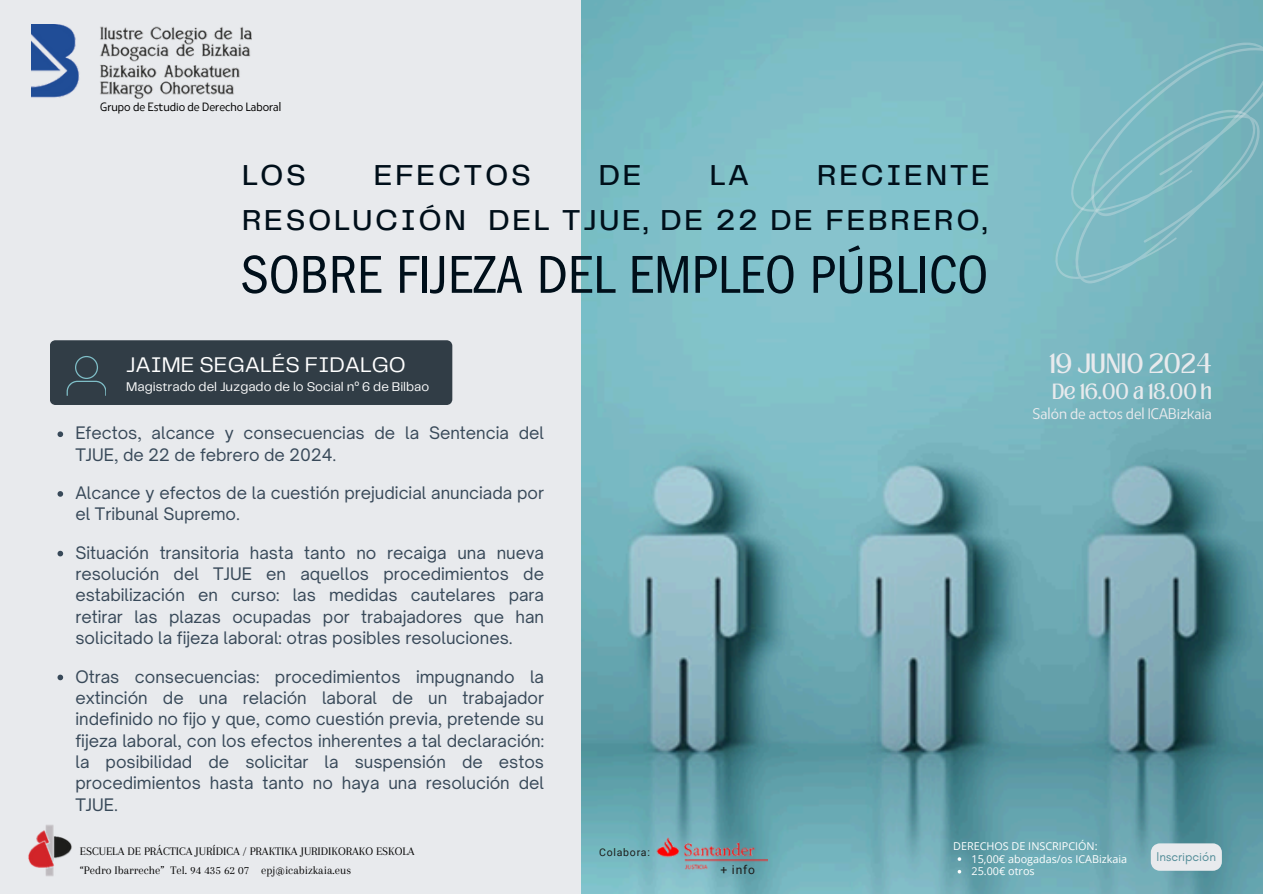
<style>
.page{position:relative;width:1263px;height:894px;background:#fff}
.page>*{position:absolute;margin:0;border:0;box-sizing:border-box;transform-origin:0 0}
.t1{font:condensed 55.2px "Franklin Gothic LT Pro";color:#000f1a}
.t2{font:500 30px/45px "Telegraf";letter-spacing:.085em;color:#000f1a;text-align:right}
.t3{font:22.05px "Telegraf";color:#fff}
.t4{font:21.3px "Loubag";color:#e8eaed}
.t5{font:16.8px "Loubag";color:#e8eaed}
.t6{font:16.5px/21.3px "Open Sauce One";color:#384959}
.t7{font:15.3px "TS Tarek";color:#e8eaed}
.t8{font:13.05px "Telegraf";color:#fff}
.t9{font:13.05px "Glacial Indifference";color:#538d98}
.t10{font:12px/19px "Arapey";color:#000}
.t11{font:12px "TS Tarek";color:#000}
.t12{font:12px "Roboto";color:#1d1d1b}
.t13{font:10.8px "Open Sans";color:#fff}
.t14{font:10.5px "Roboto";letter-spacing:.07em;color:#1d1d1b}
.s1{font-family:"Noto Sans"}
</style>
<div class="page">
<img style="left:581px;top:0;width:682px;height:893px">
<div style="left:0;top:0;width:581px;height:893px;background:#e8eaed"></div>
<div style="left:50px;top:340px;width:402px;height:65px;background:#313d46"></div>
<img style="left:28px;top:825px;width:44px;height:51px">
<img style="left:31px;top:24px;width:221px;height:75px">
<img style="left:640px;top:836px;width:127px;height:33px">
<svg style="left:958px;top:869px;width:3px;height:4px"></svg>
<svg style="left:1151px;top:843px;width:71px;height:27px;background:#e1e6e9"></svg>
<svg style="left:58px;top:431px;width:5px;height:6px"></svg>
<svg style="left:58px;top:491px;width:5px;height:5px"></svg>
<svg style="left:58px;top:550px;width:5px;height:6px"></svg>
<svg style="left:58px;top:674px;width:5px;height:6px"></svg>
<svg style="left:1055px;top:42px;width:208px;height:241px;background:#7ab8c0"></svg>
<h5 class="t11" style="left:100px;top:100px;width:182px">Grupo de Estudio de Derecho Laboral</h5>
<p class="t2" style="left:242px;top:154px;width:65px">LOS</p>
<p class="t2" style="left:374px;top:154px;width:158px">EFECTOS</p>
<p class="t2" style="left:599px;top:154px;width:44px">DE</p>
<p class="t2" style="left:710px;top:154px;width:41px">LA</p>
<p class="t2" style="left:242px;top:154px;width:750px">RECIENTE<br>RESOLUCIÓN DEL TJUE, DE 22 DE FEBRERO,</p>
<p class="t1" style="left:241px;top:255px;width:749px">SOBRE FIJEZA DEL EMPLEO PÚBLICO</p>
<h5 class="t3" style="left:126px;top:355px;width:281px">JAIME SEGALÉS FIDALGO</h5>
<p class="t8" style="left:126px;top:381px;width:305px">Magistrado del Juzgado de lo Social n<span class="s1">º</span> 6 de Bilbao</p>
<h6 class="t4" style="left:1049px;top:346px;width:164px">19 JUNIO 2024</h6>
<p class="t5" style="left:1052px;top:378px;width:161px">De 16.00 a 18.00 h</p>
<p class="t7" style="left:1032px;top:406px;width:181px">Salón de actos del ICABizkaia</p>
<h3 class="t6" style="left:75px;top:422px;width:470px">Efectos, alcance y consecuencias de la Sentencia del<br>TJUE, de 22 de febrero de 2024.</h3>
<h4 class="t6" style="left:75px;top:482px;width:470px">Alcance y efectos de la cuestión prejudicial anunciada por el Tribunal Supremo.</h4>
<h4 class="t6" style="left:75px;top:541px;width:470px;text-align:justify">Situación transitoria hasta tanto no recaiga una nueva resolución del TJUE en aquellos procedimientos de estabilización en curso: las medidas cautelares para retirar las plazas ocupadas por trabajadores que han solicitado la fijeza laboral: otras posibles resoluciones.</h4>
<p class="t6" style="left:75px;top:665px;width:470px;text-align:justify">Otras consecuencias: procedimientos impugnando la extinción de una relación laboral de un trabajador indefinido no fijo y que, como cuestión previa, pretende su fijeza laboral, con los efectos inherentes a tal declaración: la posibilidad de solicitar la suspensión de estos procedimientos hasta tanto no haya una resolución del TJUE.</p>
<p class="t10" style="left:80px;top:841px;width:336px">ESCUELA DE PRÁCTICA JURÍDICA / PRAKTIKA JURIDIKORAKO ESKOLA “Pedro Ibarreche” Tel. 94 435 62 07 epj@icabizkaia.eus</p>
<h5 class="t14" style="left:599px;top:845px;width:52px">Colabora:</h5>
<p class="t12" style="left:720px;top:862px;width:36px">+ info</p>
<p class="t13" style="left:953px;top:838px;width:146px">DERECHOS DE INSCRIPCIÓN:</p>
<p class="t13" style="left:971px;top:850px;width:157px">15,00€ abogadas/os ICABizkaia</p>
<p class="t13" style="left:971px;top:863px;width:65px">25.00€ otros</p>
<p class="t9" style="left:1157px;top:848px;width:61px">Inscripción</p>
</div>
